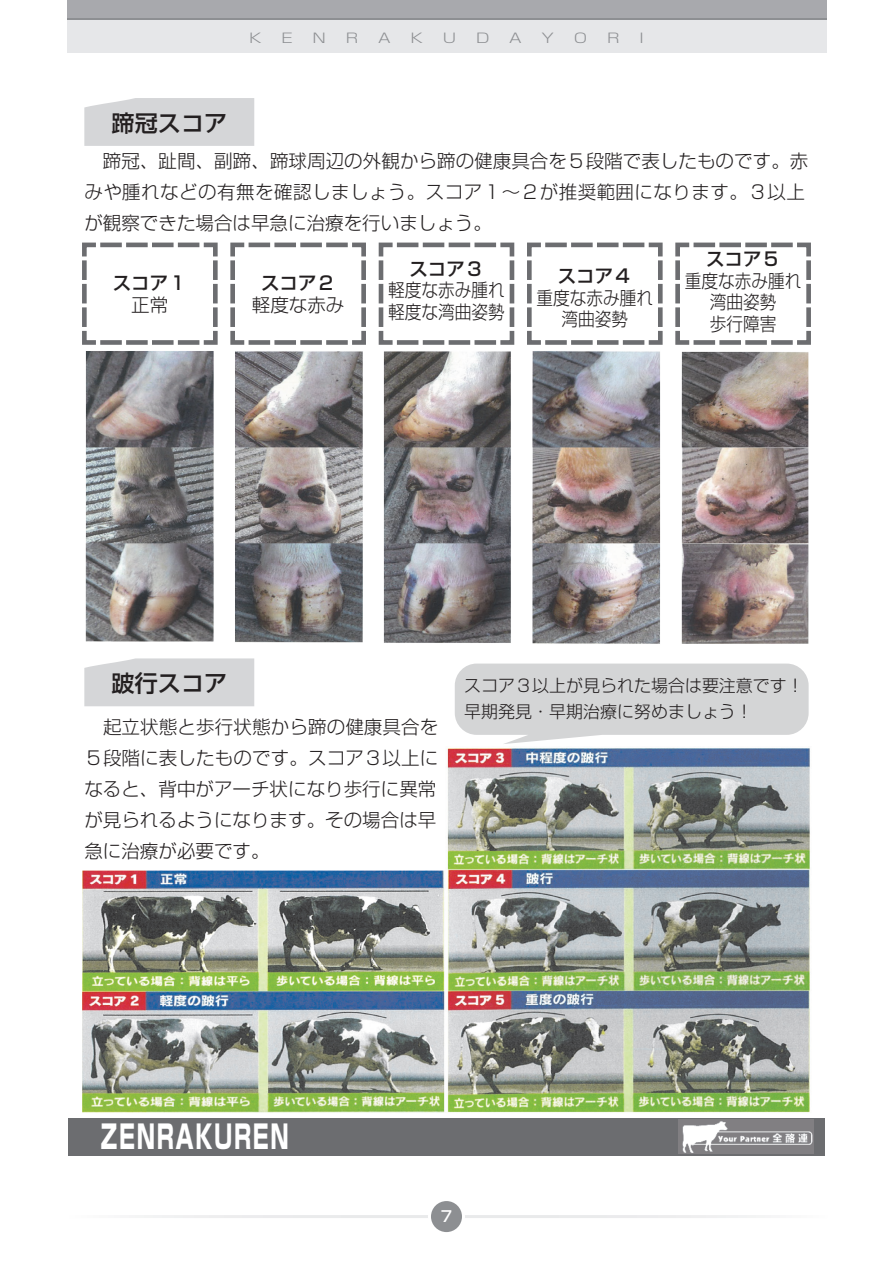
<style>
.page{position:relative;width:893px;height:1263px;background:#fff}
.page>*{position:absolute;margin:0;border:0;box-sizing:border-box;transform-origin:0 0}
.t1{font:800 32.4px "Shin Go Pr 6 N";letter-spacing:.075em;color:#fff;scale:.65 1}
.t2{font:500 23.1px "Shin Go Pr 6 N";color:#231f20}
.t3{font:300 18.6px/30.9px "Shin Go Pr 6 N";color:#231f20}
.t4{font:300 18.6px/21.6px "Shin Go Pr 6 N";color:#231f20;text-align:center;scale:.9 1}
.t5{font:500 18.6px "Shin Go Pr 6 N";color:#231f20}
.t6{font:300 16.95px/26.2px "Shin Go Pr 6 N";color:#231f20}
.t7{font:500 15px "Shin Go Pr 6 N";color:#fff}
.t8{font:300 13.2px "Shin Go Pro";color:#8d8f92;scale:1.25 1}
</style>
<div class="page">
<div style="left:429px;top:1199px;width:34px;height:34px;background:#8d8f92;border-radius:50%"></div>
<div style="left:428px;top:1198px;width:37px;height:37px;border:3px solid #fff;border-radius:50%"></div>
<div style="left:67px;top:0;width:759px;height:52px;background:#e6e7e9"></div>
<div style="left:67px;top:0;width:759px;height:20px;background:#a8a9ad"></div>
<hr style="left:67px;top:18px;width:759px;height:2px;background:#8d8f92">
<div style="left:69px;top:1118px;width:756px;height:37px;background:#6c6d70"></div>
<img style="left:678px;top:1119px;width:136px;height:34px">
<img style="left:82px;top:748px;width:728px;height:365px">
<img style="left:85px;top:351px;width:724px;height:293px">
<div style="left:84px;top:98px;width:170px;height:48px;background:#d5d6d8"></div>
<svg style="left:455px;top:663px;width:354px;height:81px"></svg>
<div style="left:84px;top:658px;width:170px;height:48px;background:#d5d6d8"></div>
<svg style="left:82px;top:242px;width:136px;height:103px"></svg>
<svg style="left:230px;top:242px;width:136px;height:103px"></svg>
<svg style="left:378px;top:242px;width:137px;height:103px"></svg>
<svg style="left:527px;top:242px;width:136px;height:103px"></svg>
<svg style="left:675px;top:242px;width:136px;height:103px"></svg>
<p class="t8" style="left:249px;top:27px;width:12px">K</p>
<p class="t8" style="left:281px;top:27px;width:11px">E</p>
<p class="t8" style="left:313px;top:27px;width:12px">N</p>
<p class="t8" style="left:346px;top:27px;width:12px">R</p>
<p class="t8" style="left:378px;top:27px;width:12px">A</p>
<p class="t8" style="left:410px;top:27px;width:12px">K</p>
<p class="t8" style="left:443px;top:27px;width:12px">U</p>
<p class="t8" style="left:476px;top:27px;width:12px">D</p>
<p class="t8" style="left:509px;top:27px;width:12px">A</p>
<p class="t8" style="left:542px;top:27px;width:12px">Y</p>
<p class="t8" style="left:574px;top:27px;width:12px">O</p>
<p class="t8" style="left:607px;top:27px;width:12px">R</p>
<p class="t8" style="left:639px;top:27px;width:5px">I</p>
<p class="t2" style="left:112px;top:104px;width:117px">蹄冠スコア</p>
<p class="t3" style="left:84px;top:144px;width:726px">　蹄冠、趾間、副蹄、蹄球周辺の外観から蹄の健康具合を５段階で表したものです。赤みや腫れなどの有無を確認しましょう。スコア１～２が推奨範囲になります。３以上が観察できた場合は早急に治療を行いましょう。</p>
<p class="t5" style="left:113px;top:268px;width:76px">スコア１</p>
<p class="t3" style="left:131px;top:288px;width:39px">正常</p>
<p class="t5" style="left:261px;top:268px;width:76px">スコア２</p>
<p class="t3" style="left:252px;top:288px;width:94px">軽度な赤み</p>
<p class="t5" style="left:409px;top:253px;width:76px">スコア３</p>
<p class="t4" style="left:388px;top:278px;width:131px;text-align:left">軽度な赤み腫れ軽度な湾曲姿勢</p>
<p class="t5" style="left:558px;top:261px;width:76px">スコア４</p>
<p class="t4" style="left:536px;top:285px;width:131px">重度な赤み腫れ湾曲姿勢</p>
<p class="t5" style="left:706px;top:244px;width:76px">スコア５</p>
<p class="t4" style="left:685px;top:268px;width:131px">重度な赤み腫れ湾曲姿勢<br>歩行障害</p>
<p class="t2" style="left:112px;top:664px;width:117px">跛行スコア</p>
<p class="t3" style="left:84px;top:710px;width:356px;text-align:justify">　起立状態と歩行状態から蹄の健康具合を５段階に表したものです。スコア３以上になると、背中がアーチ状になり歩行に異常が見られるようになります。その場合は早急に治療が必要です。</p>
<p class="t6" style="left:464px;top:671px;width:341px">スコア３以上が見られた場合は要注意です!早期発見・早期治療に努めましょう!</p>
<h1 class="t1" style="left:100px;top:1111px;width:291px">ZENRAKUREN</h1>
<p class="t7" style="left:441px;top:1204px;width:13px">7</p>
</div>
